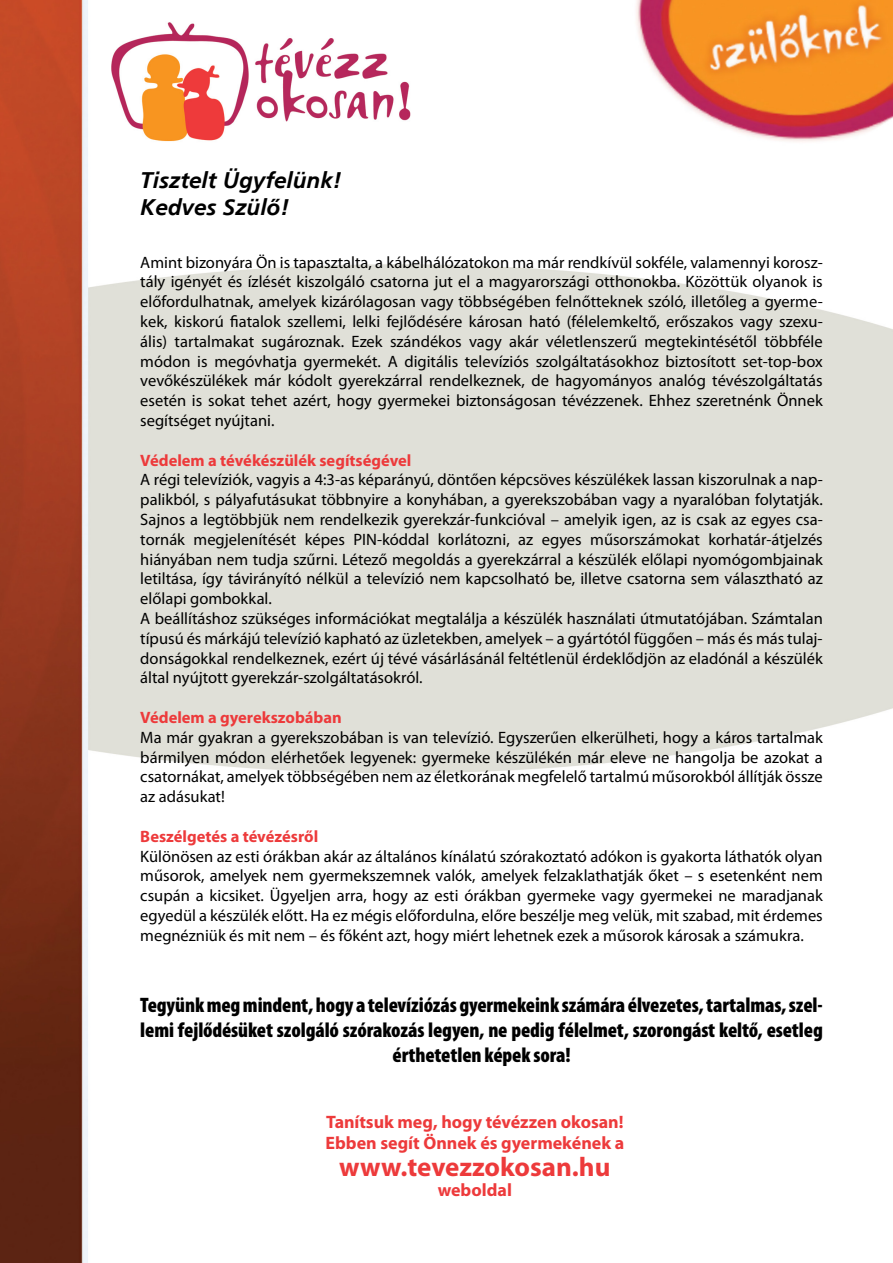
<style>
.page{position:relative;width:893px;height:1263px;background:#fff}
.page>*{position:absolute;margin:0;border:0;box-sizing:border-box;transform-origin:0 0}
.t1{font:700 27px "Myriad Pro";color:#ed3a3b}
.t2{font:italic 700 22.5px/27px "H Fruti";color:#000}
.t3{font:900 condensed 21px/25.2px "Myriad Pro";letter-spacing:-.005em;color:#000;text-align:center}
.t4{font:700 18px/21.6px "Myriad Pro";color:#ed3a3b}
.t5{font:16.5px/19.8px "Myriad Pro";color:#000;text-align:justify}
.t6{font:700 16.5px "Myriad Pro";color:#ed3a3b}
</style>
<div class="page">
<img style="left:0;top:0;width:893px;height:1263px">
<h2 class="t2" style="left:140px;top:167px;width:203px">Tisztelt Ügyfelünk!<br>Kedves Szülő!</h2>
<p class="t5" style="left:140px;top:252px;width:684px">Amint bizonyára Ön is tapasztalta, a kábelhálózatokon ma már rendkívül sokféle, valamennyi korosz&shy;tály igényét és ízlését kiszolgáló csatorna jut el a magyarországi otthonokba. Közöttük olyanok is előfordulhatnak, amelyek kizárólagosan vagy többségében felnőtteknek szóló, illetőleg a gyerme&shy;kek, kiskorú fiatalok szellemi, lelki fejlődésére károsan ható (félelemkeltő, erőszakos vagy szexu&shy;ális) tartalmakat sugároznak. Ezek szándékos vagy akár véletlenszerű megtekintésétől többféle módon is megóvhatja gyermekét. A digitális televíziós szolgáltatásokhoz biztosított set-top-box vevőkészülékek már kódolt gyerekzárral rendelkeznek, de hagyományos analóg tévészolgáltatás esetén is sokat tehet azért, hogy gyermekei biztonságosan tévézzenek. Ehhez szeretnénk Önnek segítséget nyújtani.</p>
<p class="t6" style="left:140px;top:449px;width:273px">Védelem a tévékészülék segítségével</p>
<p class="t5" style="left:140px;top:470px;width:684px;text-align:left">A régi televíziók, vagyis a 4:3-as képarányú, döntően képcsöves készülékek lassan kiszorulnak a nap&shy;palikból, s pályafutásukat többnyire a konyhában, a gyerekszobában vagy a nyaralóban folytatják.<br>Sajnos a legtöbbjük nem rendelkezik gyerekzár-funkcióval – amelyik igen, az is csak az egyes csa&shy;tornák megjelenítését képes PIN-kóddal korlátozni, az egyes műsorszámokat korhatár-átjelzés hiányában nem tudja szűrni. Létező megoldás a gyerekzárral a készülék előlapi nyomógombjainak letiltása, így távirányító nélkül a televízió nem kapcsolható be, illetve csatorna sem választható az előlapi gombokkal.<br>A beállításhoz szükséges információkat megtalálja a készülék használati útmutatójában. Számtalan típusú és márkájú televízió kapható az üzletekben, amelyek – a gyártótól függően – más és más tulaj&shy;donságokkal rendelkeznek, ezért új tévé vásárlásánál feltétlenül érdeklődjön az eladónál a készülék által nyújtott gyerekzár-szolgáltatásokról.</p>
<p class="t6" style="left:140px;top:707px;width:203px">Védelem a gyerekszobában</p>
<p class="t5" style="left:140px;top:727px;width:684px">Ma már gyakran a gyerekszobában is van televízió. Egyszerűen elkerülheti, hogy a káros tartalmak bármilyen módon elérhetőek legyenek: gyermeke készülékén már eleve ne hangolja be azokat a csatornákat, amelyek többségében nem az életkorának megfelelő tartalmú műsorokból állítják össze az adásukat!</p>
<p class="t6" style="left:140px;top:825px;width:179px">Beszélgetés a tévézésről</p>
<p class="t5" style="left:140px;top:846px;width:684px">Különösen az esti órákban akár az általános kínálatú szórakoztató adókon is gyakorta láthatók olyan műsorok, amelyek nem gyermekszemnek valók, amelyek felzaklathatják őket – s esetenként nem csupán a kicsiket. Ügyeljen arra, hogy az esti órákban gyermeke vagy gyermekei ne maradjanak egyedül a készülék előtt. Ha ez mégis előfordulna, előre beszélje meg velük, mit szabad, mit érdemes megnézniük és mit nem – és főként azt, hogy miért lehetnek ezek a műsorok károsak a számukra.</p>
<p class="t3" style="left:140px;top:991px;width:684px">Tegyünk meg mindent, hogy a televíziózás gyermekeink számára élvezetes, tartalmas, szel&shy;lemi fejlődésüket szolgáló szórakozás legyen, ne pedig félelmet, szorongást keltő, esetleg érthetetlen képek sora!</p>
<p class="t4" style="left:325px;top:1110px;width:300px">Tanítsuk meg, hogy tévézzen okosan!<br>Ebben segít Önnek és gyermekének a</p>
<h1 class="t1" style="left:339px;top:1149px;width:273px">www.tevezzokosan.hu</h1>
<p class="t4" style="left:438px;top:1178px;width:76px">weboldal</p>
</div>
